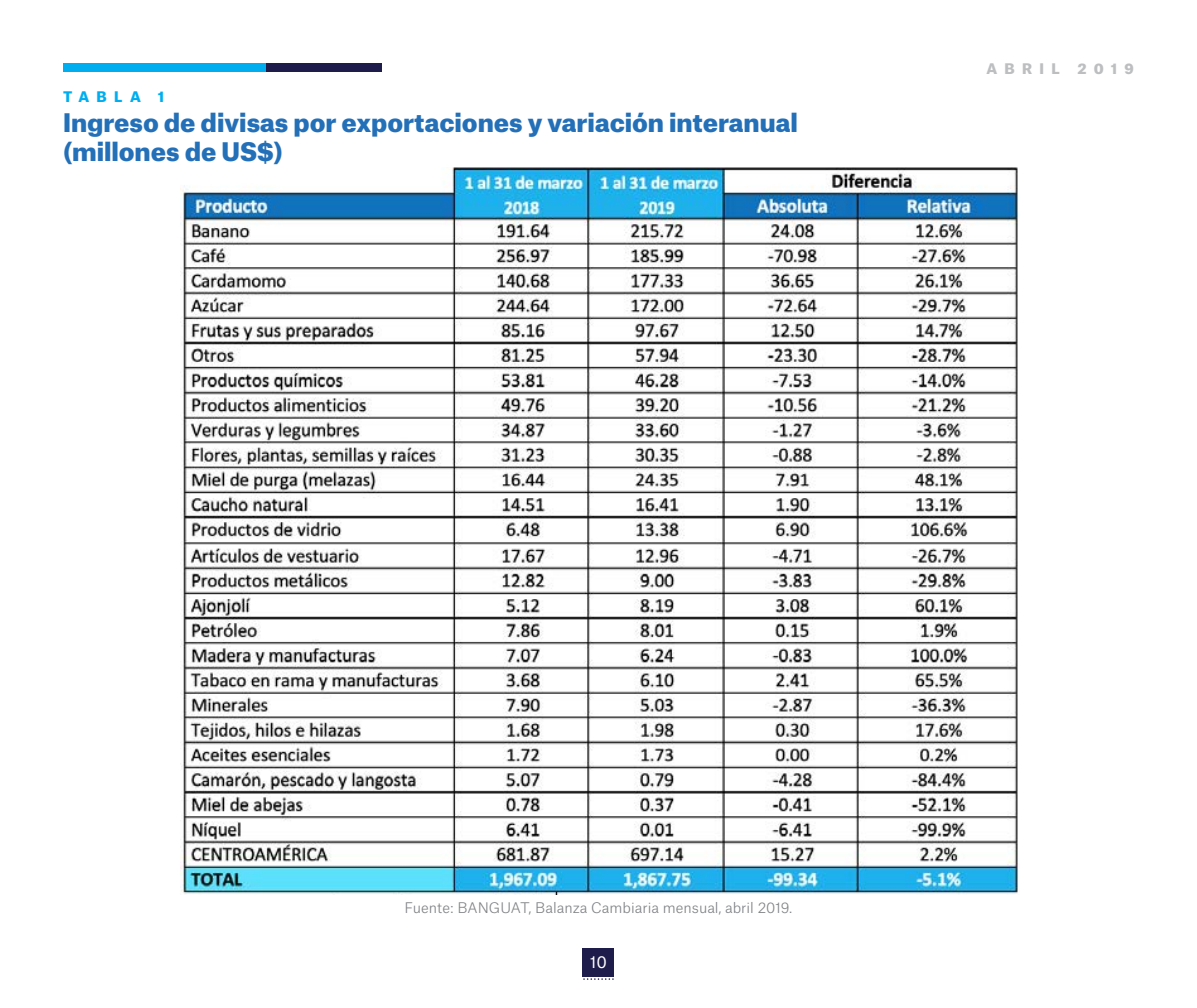
<style>
.page{position:relative;width:1197px;height:1008px;background:#fff}
.page>*{position:absolute;margin:0;border:0;box-sizing:border-box;transform-origin:0 0}
.t1{font:900 24.5px/29.1px "Atlas Grotesk";color:#2470b8}
.t2{font:15.75px "Atlas Grotesk";color:#fff}
.t3{font:300 14px "Atlas Grotesk";color:#808285}
.t4{font:900 14px "Atlas Grotesk";letter-spacing:.52em;color:#bcbec0}
.t5{font:900 14px "Atlas Grotesk";letter-spacing:.52em;color:#00aeef}
</style>
<div class="page">
<div style="left:583px;top:949px;width:31px;height:28px;background:#1d1c4b"></div>
<svg style="left:583px;top:978px;width:31px;height:2px"></svg>
<img style="left:180px;top:168px;width:839px;height:727px">
<div style="left:63px;top:63px;width:203px;height:9px;background:#00aeef"></div>
<div style="left:266px;top:63px;width:116px;height:9px;background:#1d1c4b"></div>
<p class="t5" style="left:63px;top:85px;width:103px">TABLA 1</p>
<p class="t1" style="left:63px;top:105px;width:736px">Ingreso de divisas por exportaciones y variación interanual (millones de US$)</p>
<p class="t4" style="left:986px;top:57px;width:149px">ABRIL 2019</p>
<p class="t3" style="left:405px;top:896px;width:389px">Fuente: BANGUAT, Balanza Cambiaria mensual, abril 2019.</p>
<p class="t2" style="left:590px;top:950px;width:19px">10</p>
</div>
